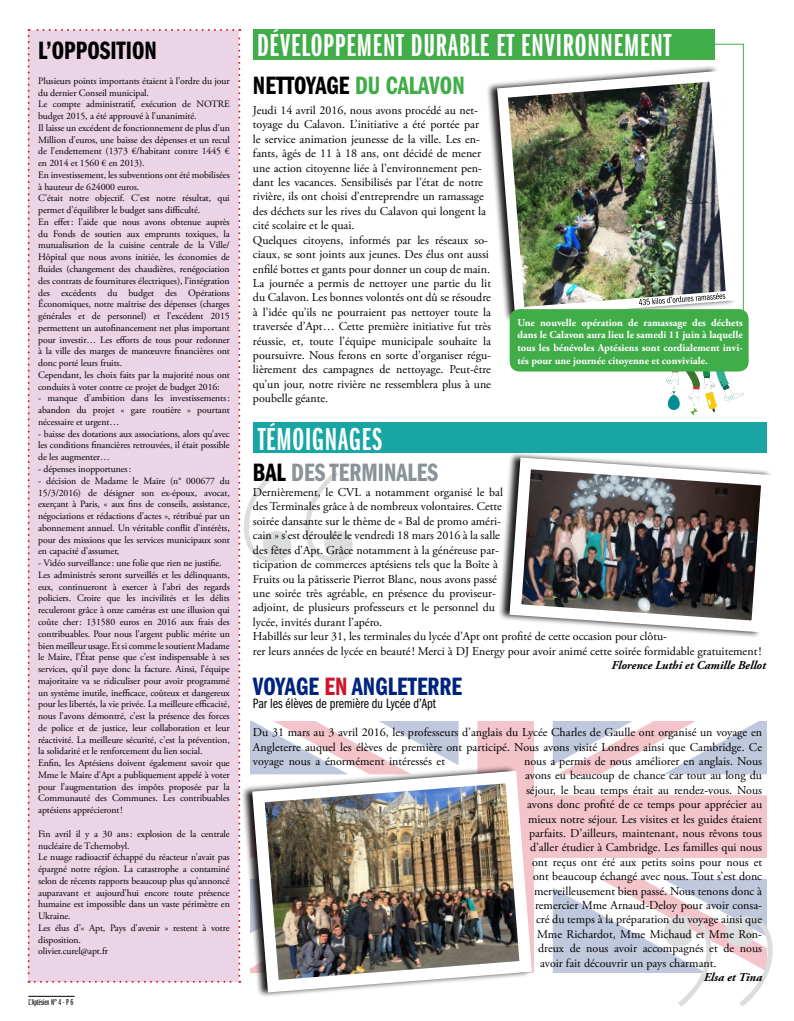
<style>
.page{position:relative;width:794px;height:1021px;background:#fff}
.page>*{position:absolute;margin:0;border:0;box-sizing:border-box;transform-origin:0 0}
.t1{font:33px "Franklin Gothic Demi X Cmpr";letter-spacing:.025em;color:#fff}
.t2{font:26px "Franklin Gothic Demi Cmpr";color:#000}
.t3{font:26px "Franklin Gothic Demi Cmpr";color:#00247d}
.t4{font:26px "Franklin Gothic Demi Cmpr";color:#8a9398}
.t5{font:14px "Franklin Gothic Book Cmpr";color:#000}
.t6{font:12px/14.4px "Adobe Garamond Pro";color:#000}
.t7{font:italic 700 12px "Adobe Garamond Pro";color:#000}
.t8{font:700 10.5px/12.8px "Adobe Garamond Pro";color:#fff;text-align:justify}
.t9{font:9.8px/11.8px "Adobe Garamond Pro";letter-spacing:-.01em;color:#000}
.t10{font:9px "Franklin Gothic Book X Cmpr";color:#000}
.s1{color:#41ad49}
.s2{color:#000}
.s3{color:#cf142b}
</style>
<div class="page">
<img style="left:352px;top:721px;width:414px;height:251px">
<img style="left:666px;top:369px;width:78px;height:45px">
<svg style="left:664px;top:915px;width:108px;height:91px"></svg>
<div style="left:253px;top:29px;width:461px;height:31px;background:#41ad49"></div>
<div style="left:253px;top:422px;width:513px;height:31px;background:#17a6a4"></div>
<hr style="left:743px;top:44px;width:1px;height:270px;background:#41ad49">
<hr style="left:689px;top:44px;width:55px;height:1px;background:#41ad49">
<hr style="left:28px;top:996px;width:47px;height:1px;background:#000">
<div style="left:486px;top:65px;width:250px;height:258px;background:#000;opacity:.9"></div>
<img style="left:492px;top:66px;width:250px;height:257px">
<img style="left:257px;top:764px;width:281px;height:233px">
<img style="left:503px;top:451px;width:268px;height:186px">
<svg style="left:28px;top:29px;width:324px;height:953px"></svg>
<div style="left:509px;top:309px;width:239px;height:62px;background:#41ad49;border-radius:10px"></div>
<svg style="left:639px;top:293px;width:86px;height:12px"></svg>
<h2 class="t2" style="left:38px;top:36px;width:120px">L’OPPOSITION</h2>
<p class="t9" style="left:38px;top:75px;width:193px">Plusieurs points importants étaient à l’ordre du jour du dernier Conseil municipal.<br>Le compte administratif, exécution de NOTRE budget 2015, a été approuvé à l’unanimité.<br>Il laisse un excédent de fonctionnement de plus d’un Million d’euros, une baisse des dépenses et un recul de l’endettement (1373 €/habitant contre 1445 € en 2014 et 1560 € en 2013).<br>En investissement, les subventions ont été mobilisées à hauteur de 624000 euros.<br>C’était notre objectif. C’est notre résultat, qui permet d’équilibrer le budget sans difficulté.<br>En effet: l’aide que nous avons obtenue auprès du Fonds de soutien aux emprunts toxiques, la mutualisation de la cuisine centrale de la Ville/ Hôpital que nous avons initiée, les économies de fluides (changement des chaudières, renégociation des contrats de fournitures électriques), l’intégration des excédents du budget des Opérations Économiques, notre maîtrise des dépenses (charges générales et de personnel) et l’excédent 2015 permettent un autofinancement net plus important pour investir… Les efforts de tous pour redonner à la ville des marges de manœuvre financières ont donc porté leurs fruits.<br>Cependant, les choix faits par la majorité nous ont conduits à voter contre ce projet de budget 2016:</p>
<p class="t9" style="left:38px;top:393px;width:193px;text-align:justify">- manque d’ambition dans les investissements: abandon du projet « gare routière » pourtant nécessaire et urgent…</p>
<p class="t9" style="left:38px;top:428px;width:193px;text-align:justify">- baisse des dotations aux associations, alors qu’avec les conditions financières retrouvées, il était possible de les augmenter…</p>
<p class="t9" style="left:38px;top:463px;width:95px">- dépenses inopportunes:</p>
<p class="t9" style="left:38px;top:475px;width:193px;text-align:justify">- décision de Madame le Maire (n° 000677 du 15/3/2016) de désigner son ex-époux, avocat, exerçant à Paris, « aux fins de conseils, assistance, négociations et rédactions d’actes », rétribué par un abonnement annuel. Un véritable conflit d’intérêts, pour des missions que les services municipaux sont en capacité d’assumer,</p>
<p class="t9" style="left:38px;top:557px;width:193px">- Vidéo surveillance: une folie que rien ne justifie.<br>Les administrés seront surveillés et les délinquants, eux, continueront à exercer à l’abri des regards policiers. Croire que les incivilités et les délits reculeront grâce à onze caméras est une illusion qui coûte cher: 131580 euros en 2016 aux frais des contribuables. Pour nous l’argent public mérite un bien meilleur usage. Et si comme le soutient Madame le Maire, l’État pense que c’est indispensable à ses services, qu’il paye donc la facture. Ainsi, l’équipe majoritaire va se ridiculiser pour avoir programmé un système inutile, inefficace, coûteux et dangereux pour les libertés, la vie privée. La meilleure efficacité, nous l’avons démontré, c’est la présence des forces de police et de justice, leur collaboration et leur réactivité. La meilleure sécurité, c’est la prévention, la solidarité et le renforcement du lien social.<br>Enfin, les Aptésiens doivent également savoir que Mme le Maire d’Apt a publiquement appelé à voter pour l’augmentation des impôts proposée par la Communauté des Communes. Les contribuables aptésiens apprécieront!</p>
<p class="t9" style="left:38px;top:828px;width:193px">Fin avril il y a 30 ans: explosion de la centrale nucléaire de Tchernobyl.<br>Le nuage radioactif échappé du réacteur n’avait pas épargné notre région. La catastrophe a contaminé selon de récents rapports beaucoup plus qu’annoncé auparavant et aujourd’hui encore toute présence humaine est impossible dans un vaste périmètre en Ukraine.<br>Les élus d’« Apt, Pays d’avenir » restent à votre disposition.<br>olivier.curel@apt.fr</p>
<p class="t10" style="left:28px;top:997px;width:46px">L’Aptésien N° 4 - P 6</p>
<h1 class="t1" style="left:257px;top:28px;width:416px">DÉVELOPPEMENT DU RABLE ET ENVIRONNEMENT</h1>
<h2 class="t2" style="left:253px;top:71px;width:200px">NETTOYAGE <span class="s1">DU CALAVON</span></h2>
<p class="t6" style="left:253px;top:103px;width:240px">Jeudi 14 avril 2016, nous avons procédé au net&shy;toyage du Calavon. L’initiative a été portée par<br>le service animation jeunesse de la ville. Les en&shy;fants, âgés de 11 à 18 ans, ont décidé de mener une action citoyenne liée à l’environnement pen&shy;dant les vacances. Sensibilisés par l’état de notre rivière, ils ont choisi d’entreprendre un ramassage des déchets sur les rives du Calavon qui longent la cité scolaire et le quai.<br>Quelques citoyens, informés par les réseaux so&shy;ciaux, se sont joints aux jeunes. Des élus ont aussi enfilé bottes et gants pour donner un coup de main.<br>La journée a permis de nettoyer une partie du lit du Calavon. Les bonnes volontés ont dû se résoudre à l’idée qu’ils ne pourraient pas nettoyer toute la traversée d’Apt… Cette première initiative fut très réussie, et, toute l’équipe municipale souhaite la poursuivre. Nous ferons en sorte d’organiser régu&shy;lièrement des campagnes de nettoyage. Peut-être qu’un jour, notre rivière ne ressemblera plus à une poubelle géante.</p>
<h1 class="t1" style="left:258px;top:421px;width:126px">TÉMOIGNAGES</h1>
<h2 class="t4" style="left:253px;top:458px;width:89px"><span class="s2">BAL</span>DES TERMINALES</h2>
<p class="t8" style="left:517px;top:316px;width:227px">Une nouvelle opération de ramassage des déchets dans le Calavon aura lieu le samedi 11 juin à laquelle tous les bénévoles Aptésiens sont cordialement invi&shy;tés pour une journée citoyenne et conviviale.</p>
<p class="t6" style="left:253px;top:485px;width:510px">Dernièrement, le CVL a notamment organisé le bal<br>des Terminales grâce à de nombreux volontaires. Cette<br>soirée dansante sur le thème de « Bal de promo améri-<br>cain » s’est déroulée le vendredi 18 mars 2016 à la salle<br>des fêtes d’Apt. Grâce notamment à la généreuse par-<br>ticipation de commerces aptésiens tels que la Boîte à<br>Fruits ou la pâtisserie Pierrot Blanc, nous avons passé<br>une soirée très agréable, en présence du proviseur-<br>adjoint, de plusieurs professeurs et le personnel du<br>lycée, invités durant l’apéro.<br>Habillés sur leur 31, les terminales du lycée d’Apt ont profité de cette occasion pour clôtu-<br>rer leurs années de lycée en beauté! Merci à DJ Energy pour avoir animé cette soirée formidable gratuitement!</p>
<p class="t7" style="left:611px;top:658px;width:156px">Florence Luthi et Camille Bellot</p>
<h2 class="t3" style="left:253px;top:672px;width:147px">VOYAGE <span class="s3">EN</span> ANGLETERRE</h2>
<h3 class="t5" style="left:253px;top:695px;width:185px">Par les élèves de première du Lycée d’Apt</h3>
<p class="t6" style="left:253px;top:725px;width:510px;text-align:justify">Du 31 mars au 3 avril 2016, les professeurs d’anglais du Lycée Charles de Gaulle ont organisé un voyage en Angleterre auquel les élèves de première ont participé. Nous avons visité Londres ainsi que Cambridge. Ce voyage nous a énormément intéressés et</p>
<p class="t6" style="left:524px;top:754px;width:239px">nous a permis de nous améliorer en anglais. Nous</p>
<p class="t6" style="left:525px;top:768px;width:238px">avons eu beaucoup de chance car tout au long du</p>
<p class="t6" style="left:526px;top:783px;width:237px">séjour, le beau temps était au rendez-vous. Nous</p>
<p class="t6" style="left:527px;top:797px;width:237px">avons donc profité de ce temps pour apprécier au</p>
<p class="t6" style="left:528px;top:812px;width:236px">mieux notre séjour. Les visites et les guides étaient</p>
<p class="t6" style="left:529px;top:826px;width:235px">parfaits. D’ailleurs, maintenant, nous rêvons tous</p>
<p class="t6" style="left:530px;top:840px;width:234px">d’aller étudier à Cambridge. Les familles qui nous</p>
<p class="t6" style="left:532px;top:855px;width:232px">ont reçus ont été aux petits soins pour nous et</p>
<p class="t6" style="left:533px;top:869px;width:231px">ont beaucoup échangé avec nous. Tout s’est donc</p>
<p class="t6" style="left:534px;top:884px;width:229px">merveilleusement bien passé. Nous tenons donc à</p>
<p class="t6" style="left:535px;top:898px;width:228px">remercier Mme Arnaud-Deloy pour avoir consa-</p>
<p class="t6" style="left:536px;top:912px;width:228px">cré du temps à la préparation du voyage ainsi que</p>
<p class="t6" style="left:537px;top:927px;width:226px">Mme Richardot, Mme Michaud et Mme Ron-</p>
<p class="t6" style="left:538px;top:941px;width:226px">dreux de nous avoir accompagnés et de nous</p>
<p class="t6" style="left:540px;top:956px;width:178px">avoir fait découvrir un pays charmant.</p>
<p class="t7" style="left:704px;top:970px;width:60px">Elsa et Tina</p>
</div>
